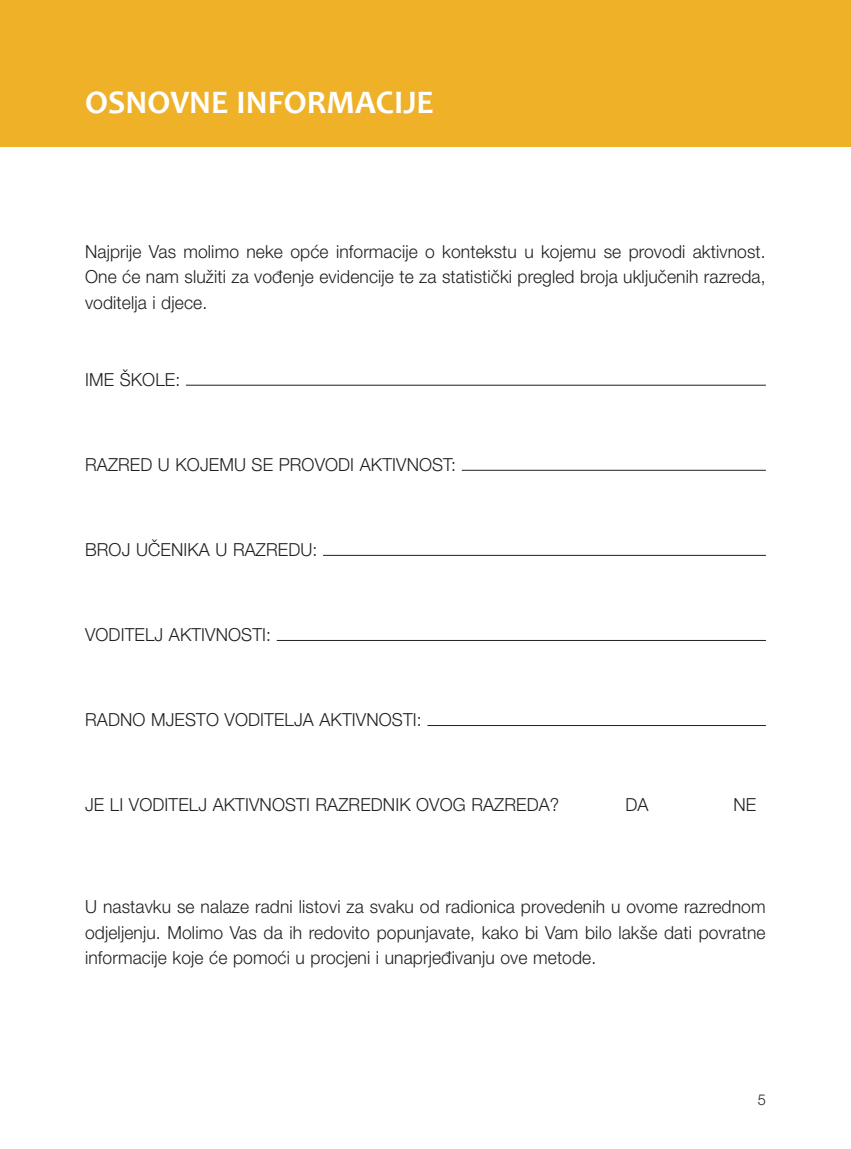
<style>
.page{position:relative;width:851px;height:1149px;background:#fff}
.page>*{position:absolute;margin:0;border:0;box-sizing:border-box;transform-origin:0 0}
.t1{font:700 33px "Candara";color:#fff}
.t2{font:300 18px/25.5px "Helvetica Neue LT Pro";letter-spacing:.005em;color:#231f20;text-align:justify}
.t3{font:300 15px "Helvetica Neue LT Pro";color:#231f20}
</style>
<div class="page">
<div style="left:0;top:0;width:850px;height:146px;background:#efb128"></div>
<hr style="left:0;top:0;width:1px;height:1148px;background:#efb128">
<hr style="left:186px;top:384px;width:579px;height:1px;background:#231f20">
<hr style="left:461px;top:470px;width:304px;height:1px;background:#231f20">
<hr style="left:323px;top:555px;width:442px;height:1px;background:#231f20">
<hr style="left:277px;top:640px;width:488px;height:1px;background:#231f20">
<hr style="left:427px;top:725px;width:338px;height:1px;background:#231f20">
<h1 class="t1" style="left:85px;top:82px;width:350px">OSNOVNE INFORMACIJE</h1>
<p class="t2" style="left:85px;top:238px;width:682px">Najprije Vas molimo neke opće informacije o kontekstu u kojemu se provodi aktivnost.<br>One će nam služiti za vođenje evidencije te za statistički pregled broja uključenih razreda, voditelja i djece.</p>
<p class="t2" style="left:85px;top:366px;width:97px">IME ŠKOLE:</p>
<p class="t2" style="left:85px;top:451px;width:372px">RAZRED U KOJEMU SE PROVODI AKTIVNOST:</p>
<p class="t2" style="left:85px;top:536px;width:234px">BROJ UČENIKA U RAZREDU:</p>
<p class="t2" style="left:85px;top:621px;width:187px">VODITELJ AKTIVNOSTI:</p>
<p class="t2" style="left:85px;top:706px;width:338px">RADNO MJESTO VODITELJA AKTIVNOSTI:</p>
<p class="t2" style="left:85px;top:791px;width:475px">JE LI VODITELJ AKTIVNOSTI RAZREDNIK OVOG RAZREDA?</p>
<p class="t2" style="left:625px;top:791px;width:25px">DA</p>
<p class="t2" style="left:733px;top:791px;width:24px">NE</p>
<p class="t2" style="left:85px;top:893px;width:681px">U nastavku se nalaze radni listovi za svaku od radionica provedenih u ovome razrednom odjeljenju. Molimo Vas da ih redovito popunjavate, kako bi Vam bilo lakše dati povratne informacije koje će pomoći u procjeni i unaprjeđivanju ove metode.</p>
<p class="t3" style="left:757px;top:1090px;width:10px">5</p>
</div>
